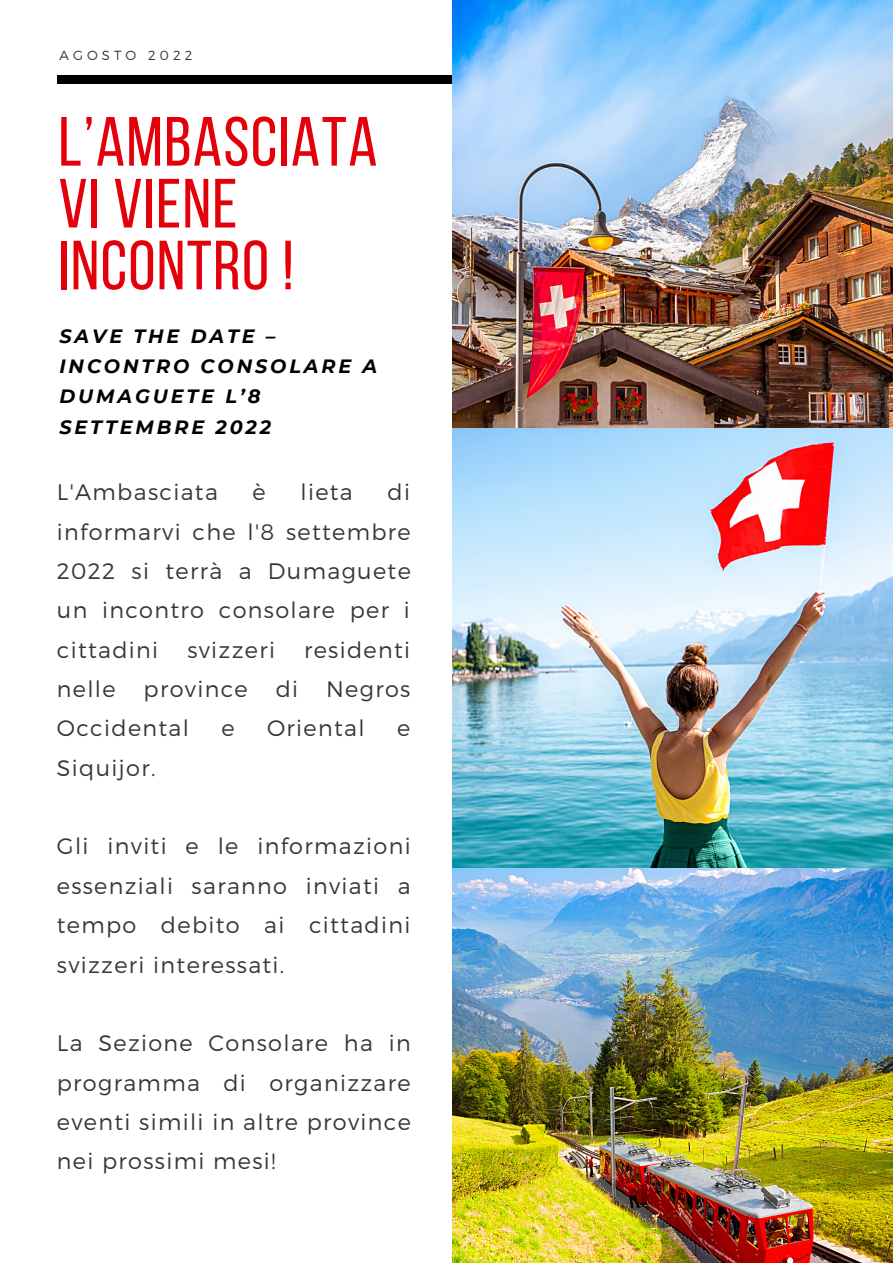
<style>
.page{position:relative;width:893px;height:1264px;background:#fff}
.page>*{position:absolute;margin:0;border:0;box-sizing:border-box;transform-origin:0 0}
.t1{font:69.45px/61.8px "Bebas Neue";letter-spacing:.02em;color:#e3000b}
.t2{font:300 22.35px/39.3px "Montserrat";letter-spacing:.06em;color:#383637;text-align:justify}
.t3{font:italic 700 19.2px/30.3px "Montserrat";letter-spacing:.15em;color:#000}
.t4{font:300 13.2px "Montserrat";letter-spacing:.31em;color:#383637}
</style>
<div class="page">
<div style="left:57px;top:74px;width:779px;height:9px;background:#000"></div>
<img style="left:453px;top:0;width:439px;height:1262px">
<p class="t4" style="left:59px;top:46px;width:135px">AGOSTO 2022</p>
<h1 class="t1" style="left:58px;top:117px;width:320px">L’AMBASCIATA<br>VI VIENE<br>INCONTRO !</h1>
<p class="t3" style="left:59px;top:321px;width:319px">SAVE THE DATE –<br>INCONTRO CONSOLARE A<br>DUMAGUETE L’8<br>SETTEMBRE 2022</p>
<p class="t2" style="left:57px;top:471px;width:162px">L'Ambasciata</p>
<p class="t2" style="left:252px;top:471px;width:15px">è</p>
<p class="t2" style="left:300px;top:471px;width:54px">lieta</p>
<p class="t2" style="left:57px;top:471px;width:355px;text-indent:330px">di informarvi che l'8 settembre 2022 si terrà a Dumaguete un incontro consolare per i cittadini</p>
<p class="t2" style="left:57px;top:629px;width:355px;text-indent:247px">residenti nelle province di Negros Occidental</p>
<p class="t2" style="left:187px;top:629px;width:89px">svizzeri</p>
<p class="t2" style="left:221px;top:707px;width:15px">e</p>
<p class="t2" style="left:267px;top:707px;width:99px">Oriental</p>
<p class="t2" style="left:397px;top:707px;width:15px">e</p>
<p class="t2" style="left:57px;top:747px;width:100px">Siquijor.</p>
<p class="t2" style="left:57px;top:825px;width:355px">Gli inviti e le informazioni essenziali saranno inviati a tempo debito ai cittadini svizzeri interessati.</p>
<p class="t2" style="left:57px;top:1022px;width:355px">La Sezione Consolare ha in programma di organizzare eventi simili in altre province nei prossimi mesi!</p>
</div>
